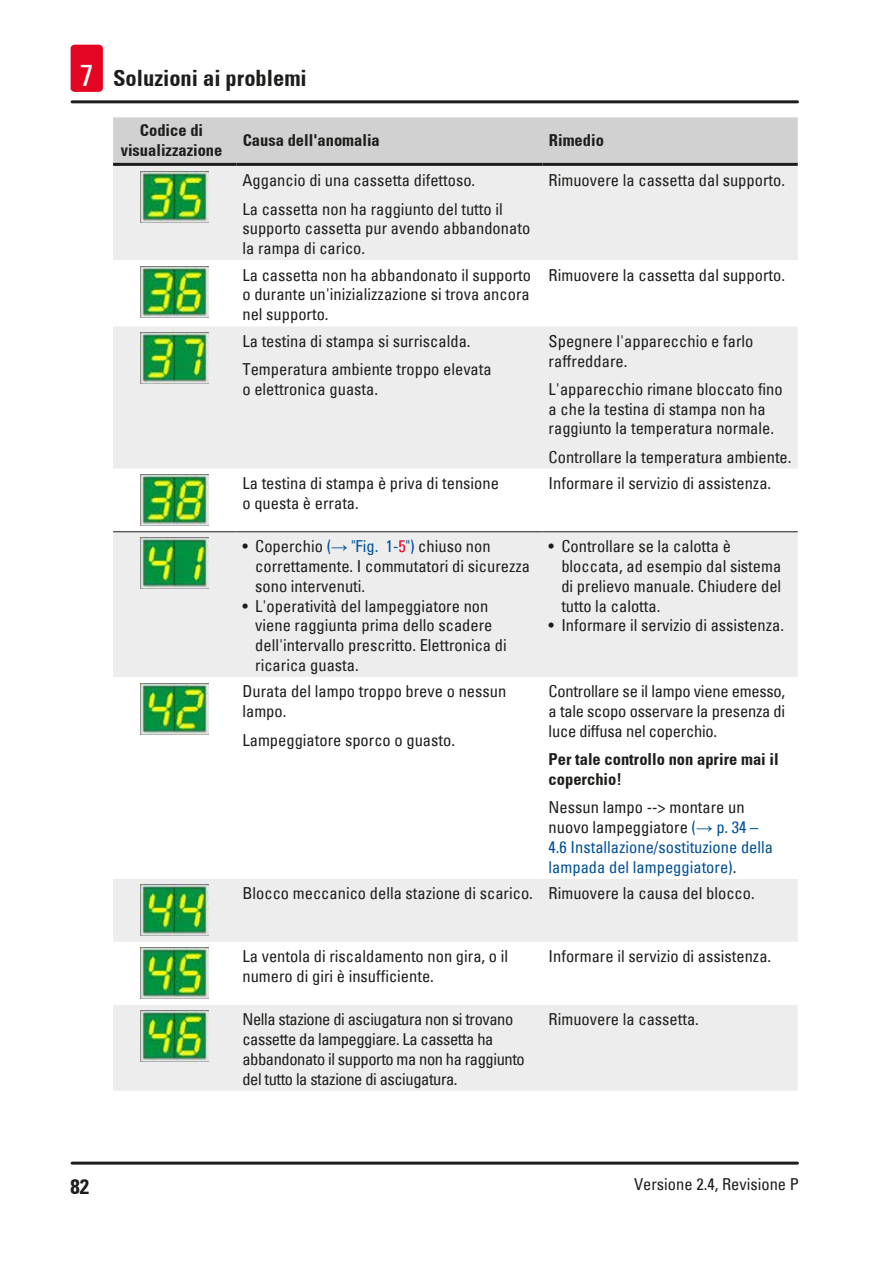
<style>
.page{position:relative;width:893px;height:1263px;background:#fff}
.page>*{position:absolute;margin:0;border:0;box-sizing:border-box;transform-origin:0 0}
.t1{font:700 condensed 22.5px "Univers";color:#1d1d1b}
.t2{font:700 condensed 21px "Univers";color:#1d1d1b}
.Table_text{font:condensed 16.5px/19.8px "Univers";color:#1d1d1b}
.Table_text-2{font:condensed 16.5px/19.8px "Univers";letter-spacing:-.025em;color:#1d1d1b}
.Table_text-3{font:condensed 16.5px/19.8px "Univers";color:#005099}
.Table_heading{font:700 condensed 16.5px/19.8px "Univers";color:#1d1d1b;text-align:center}
.Table_text-4{font:700 condensed 16.5px/19.8px "Univers";color:#1d1d1b}
.s1{font-weight:400;font-size:30px;color:#fff}
.s2{color:#005099}
.s3{font-family:"Arial";font-stretch:normal;color:#005099}
.s4{color:#e40522}
.s5{color:#1d1d1b}
.s6{font-family:"Arial";font-stretch:normal}
</style>
<div class="page">
<hr style="left:72px;top:1161px;width:725px;height:3px;background:#1d1d1b">
<hr style="left:72px;top:100px;width:725px;height:3px;background:#1d1d1b">
<div style="left:71px;top:45px;width:32px;height:47px;background:#e40522;border-radius:4px"></div>
<div style="left:113px;top:117px;width:685px;height:46px;background:#d1d1d1"></div>
<div style="left:113px;top:166px;width:685px;height:925px;background:#ededed"></div>
<svg style="left:113px;top:260px;width:685px;height:745px"></svg>
<hr style="left:113px;top:163px;width:123px;height:3px;background:#1d1d1b">
<hr style="left:236px;top:163px;width:307px;height:3px;background:#1d1d1b">
<hr style="left:543px;top:163px;width:255px;height:3px;background:#1d1d1b">
<hr style="left:113px;top:531px;width:123px;height:1px;background:#1d1d1b">
<hr style="left:236px;top:531px;width:307px;height:1px;background:#1d1d1b">
<hr style="left:543px;top:531px;width:255px;height:1px;background:#1d1d1b">
<img style="left:141px;top:172px;width:68px;height:51px">
<img style="left:141px;top:266px;width:68px;height:51px">
<img style="left:141px;top:332px;width:68px;height:51px">
<img style="left:141px;top:475px;width:68px;height:51px">
<img style="left:141px;top:538px;width:68px;height:51px">
<img style="left:141px;top:683px;width:68px;height:51px">
<img style="left:141px;top:885px;width:68px;height:51px">
<img style="left:141px;top:948px;width:68px;height:51px">
<img style="left:141px;top:1011px;width:68px;height:51px">
<h1 class="t1" style="left:80px;top:65px;width:228px"><span class="s1">7</span> Soluzioni ai problemi</h1>
<p class="Table_heading" style="left:121px;top:120px;width:103px">Codice di visualizzazione</p>
<p class="Table_heading" style="left:243px;top:130px;width:139px">Causa dell'anomalia</p>
<p class="Table_heading" style="left:549px;top:130px;width:57px">Rimedio</p>
<p class="Table_text" style="left:242px;top:170px;width:234px">Aggancio di una cassetta difettoso.</p>
<p class="Table_text" style="left:242px;top:198px;width:289px">La cassetta non ha raggiunto del tutto il supporto cassetta pur avendo abbandonato la rampa di carico.</p>
<p class="Table_text" style="left:549px;top:170px;width:238px">Rimuovere la cassetta dal supporto.</p>
<p class="Table_text" style="left:242px;top:264px;width:290px;text-align:justify">La cassetta non ha abbandonato il supporto o durante un'inizializzazione si trova ancora nel supporto.</p>
<p class="Table_text" style="left:549px;top:264px;width:238px">Rimuovere la cassetta dal supporto.</p>
<p class="Table_text" style="left:242px;top:331px;width:230px">La testina di stampa si surriscalda.</p>
<p class="Table_text" style="left:242px;top:359px;width:251px">Temperatura ambiente troppo elevata o elettronica guasta.</p>
<p class="Table_text" style="left:549px;top:331px;width:206px">Spegnere l'apparecchio e farlo raffreddare.</p>
<p class="Table_text" style="left:549px;top:379px;width:236px">L'apparecchio rimane bloccato fino a che la testina di stampa non ha raggiunto la temperatura normale.</p>
<p class="Table_text" style="left:549px;top:447px;width:244px">Controllare la temperatura ambiente.</p>
<p class="Table_text" style="left:242px;top:473px;width:258px">La testina di stampa è priva di tensione o questa è errata.</p>
<p class="Table_text" style="left:549px;top:473px;width:224px">Informare il servizio di assistenza.</p>
<p class="Table_text" style="left:255px;top:536px;width:276px;text-indent:-13px">• Coperchio <span class="s2">(</span><span class="s3">→</span> <span class="s2">"Fig. 1‑</span><span class="s4">5</span><span class="s2">")</span> chiuso non correttamente. I commutatori di sicurezza sono intervenuti.</p>
<p class="Table_text" style="left:255px;top:595px;width:253px;text-indent:-13px">• L'operatività del lampeggiatore non viene raggiunta prima dello scadere dell'intervallo prescritto. Elettronica di ricarica guasta.</p>
<p class="Table_text" style="left:561px;top:536px;width:221px;text-indent:-13px">• Controllare se la calotta è bloccata, ad esempio dal sistema di prelievo manuale. Chiudere del tutto la calotta.</p>
<p class="Table_text" style="left:549px;top:615px;width:237px">• Informare il servizio di assistenza.</p>
<p class="Table_text" style="left:242px;top:681px;width:265px">Durata del lampo troppo breve o nessun lampo.</p>
<p class="Table_text" style="left:242px;top:729px;width:214px">Lampeggiatore sporco o guasto.</p>
<p class="Table_text" style="left:549px;top:681px;width:238px;text-align:justify">Controllare se il lampo viene emesso, a tale scopo osservare la presenza di luce diffusa nel coperchio.</p>
<p class="Table_text-4" style="left:549px;top:749px;width:232px">Per tale controllo non aprire mai il coperchio!</p>
<p class="Table_text-3" style="left:549px;top:797px;width:226px"><span class="s5">Nessun lampo --&gt; montare un nuovo lampeggiatore</span> (<span class="s6">→</span> p. 34 –<br>4.6 Installazione/sostituzione della lampada del lampeggiatore)<span class="s5">.</span></p>
<p class="Table_text" style="left:242px;top:883px;width:292px">Blocco meccanico della stazione di scarico.</p>
<p class="Table_text" style="left:549px;top:883px;width:208px">Rimuovere la causa del blocco.</p>
<p class="Table_text" style="left:242px;top:946px;width:267px">La ventola di riscaldamento non gira, o il numero di giri è insufficiente.</p>
<p class="Table_text" style="left:549px;top:946px;width:224px">Informare il servizio di assistenza.</p>
<p class="Table_text-2" style="left:242px;top:1009px;width:284px">Nella stazione di asciugatura non si trovano cassette da lampeggiare. La cassetta ha abbandonato il supporto ma non ha raggiunto del tutto la stazione di asciugatura.</p>
<p class="Table_text" style="left:549px;top:1009px;width:152px">Rimuovere la cassetta.</p>
<p class="t2" style="left:71px;top:1173px;width:20px">82</p>
<p class="Table_text" style="left:634px;top:1173px;width:166px">Versione 2.4, Revisione P</p>
</div>
